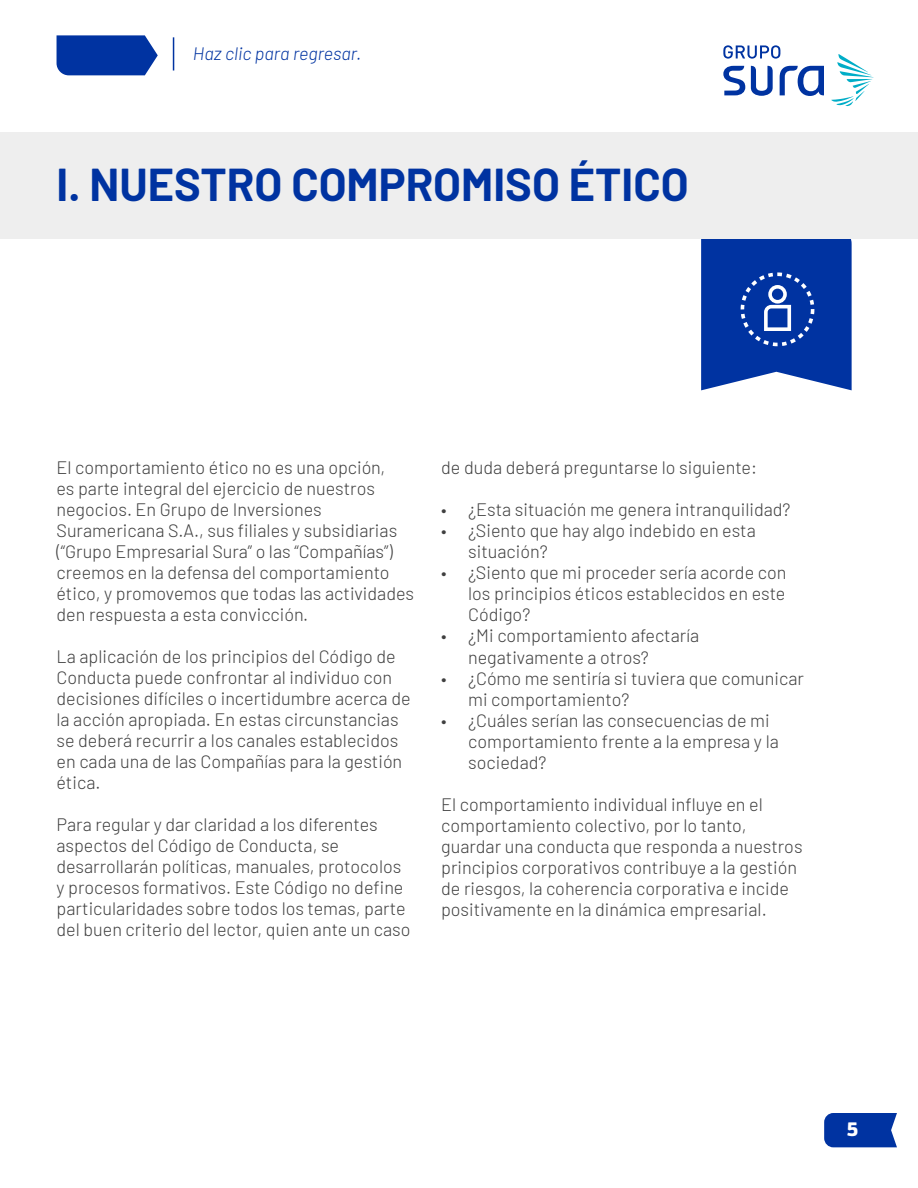
<style>
.page{position:relative;width:918px;height:1188px;background:#fff}
.page>*{position:absolute;margin:0;border:0;box-sizing:border-box;transform-origin:0 0}
.t1{font:700 45px "Barlow";color:#0033a1}
.t2{font:800 21px "FS Joey";color:#fff}
.t3{font:300 18px/21px "Barlow";color:#3f3f3f}
.t4{font:italic 300 18px "Barlow";color:#0033a1}
</style>
<div class="page">
<div style="left:0;top:132px;width:918px;height:106px;background:#eee"></div>
<svg style="left:701px;top:238px;width:151px;height:152px;background:#1b48aa"></svg>
<svg style="left:57px;top:35px;width:101px;height:40px;background:#1443a8"></svg>
<svg style="left:824px;top:1113px;width:73px;height:34px;background:#0e3ea6"></svg>
<hr style="left:173px;top:37px;width:1px;height:34px;background:#0033a1">
<svg style="left:831px;top:54px;width:43px;height:53px"></svg>
<svg style="left:723px;top:45px;width:101px;height:51px"></svg>
<p class="t4" style="left:193px;top:40px;width:170px">Haz clic para regresar.</p>
<h1 class="t1" style="left:57px;top:152px;width:634px">I. NUESTRO COMPROMISO ÉTICO</h1>
<p class="t3" style="left:57px;top:456px;width:359px">El comportamiento ético no es una opción,<br>es parte integral del ejercicio de nuestros negocios. En Grupo de Inversiones Suramericana S.A., sus filiales y subsidiarias (“Grupo Empresarial Sura” o las “Compañías”) creemos en la defensa del comportamiento ético, y promovemos que todas las actividades den respuesta a esta convicción.</p>
<p class="t3" style="left:57px;top:645px;width:356px">La aplicación de los principios del Código de Conducta puede confrontar al individuo con decisiones difíciles o incertidumbre acerca de la acción apropiada. En estas circunstancias se deberá recurrir a los canales establecidos en cada una de las Compañías para la gestión ética.</p>
<p class="t3" style="left:57px;top:813px;width:356px">Para regular y dar claridad a los diferentes aspectos del Código de Conducta, se desarrollarán políticas, manuales, protocolos y procesos formativos. Este Código no define particularidades sobre todos los temas, parte del buen criterio del lector, quien ante un caso</p>
<p class="t3" style="left:441px;top:456px;width:317px">de duda deberá preguntarse lo siguiente:</p>
<p class="t3" style="left:441px;top:498px;width:351px">• ¿Esta situación me genera intranquilidad?</p>
<p class="t3" style="left:468px;top:519px;width:289px;text-indent:-27px">• ¿Siento que hay algo indebido en esta situación?</p>
<p class="t3" style="left:468px;top:561px;width:320px;text-align:justify;text-indent:-27px">• ¿Siento que mi proceder sería acorde con los principios éticos establecidos en este Código?</p>
<p class="t3" style="left:468px;top:624px;width:232px;text-indent:-27px">• ¿Mi comportamiento afectaría negativamente a otros?</p>
<p class="t3" style="left:468px;top:666px;width:337px;text-indent:-27px">• ¿Cómo me sentiría si tuviera que comunicar mi comportamiento?</p>
<p class="t3" style="left:468px;top:708px;width:312px;text-indent:-27px">• ¿Cuáles serían las consecuencias de mi comportamiento frente a la empresa y la sociedad?</p>
<p class="t3" style="left:441px;top:792px;width:363px">El comportamiento individual influye en el comportamiento colectivo, por lo tanto, guardar una conducta que responda a nuestros principios corporativos contribuye a la gestión de riesgos, la coherencia corporativa e incide positivamente en la dinámica empresarial.</p>
<p class="t2" style="left:847px;top:1113px;width:14px">5</p>
</div>
